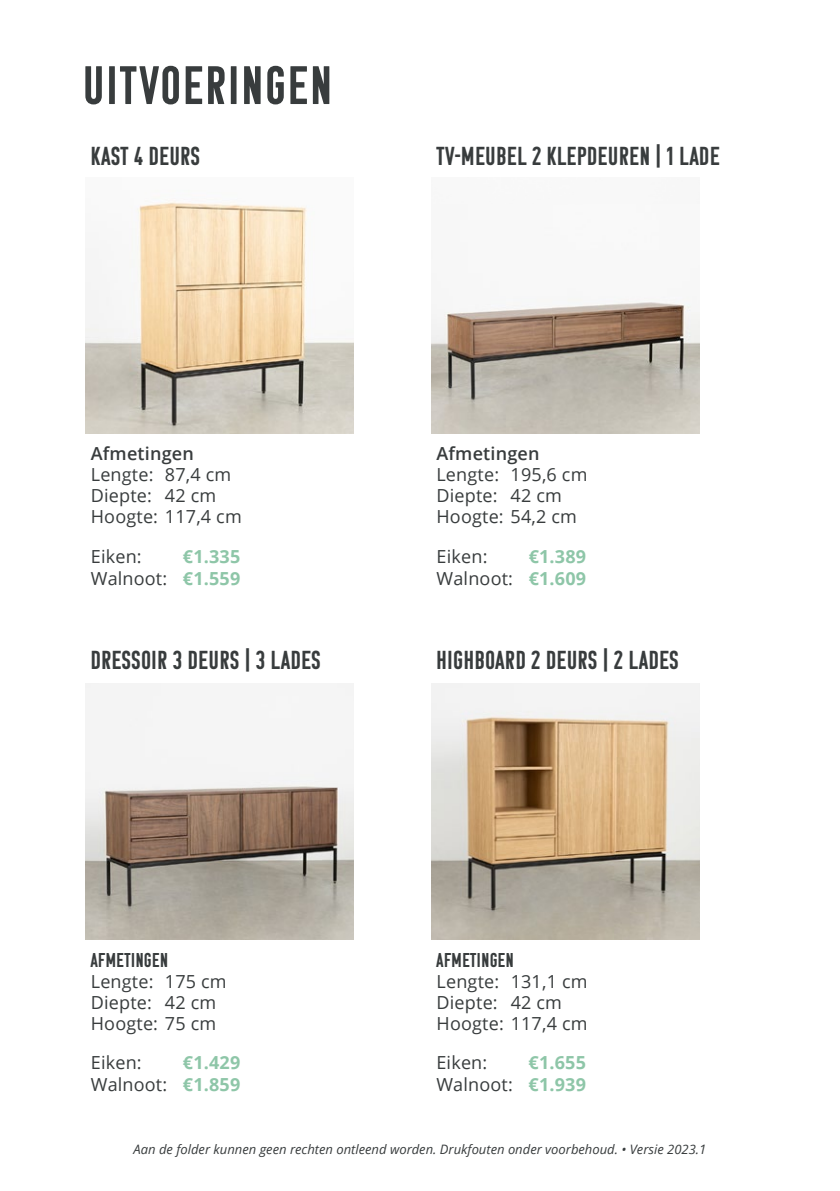
<style>
.page{position:relative;width:840px;height:1191px;background:#fff}
.page>*{position:absolute;margin:0;border:0;box-sizing:border-box;transform-origin:0 0}
.title_-_medium{font:54px "Komu B";letter-spacing:.05em;color:#383c3d}
.t1{font:26px "Komu B";letter-spacing:.03em;color:#383c3d}
.t2{font:20px "Komu B";letter-spacing:.03em;color:#383c3d}
.t3{font:18px "Open Sans";letter-spacing:.01em;color:#383c3d}
.t4{font:700 18px "Open Sans";letter-spacing:.01em;color:#8ec6a8}
.t5{font:600 18px "Open Sans";letter-spacing:.01em;color:#383c3d}
.t6{font:italic 13px "Open Sans";color:#383c3d}
.s1{font-weight:700;color:#8ec6a8}
</style>
<div class="page">
<img style="left:85px;top:200px;width:268px;height:234px">
<img style="left:431px;top:297px;width:268px;height:137px">
<img style="left:86px;top:683px;width:268px;height:256px">
<img style="left:431px;top:683px;width:268px;height:256px">
<p class="title_-_medium" style="left:83px;top:56px;width:250px">UITVOERINGEN</p>
<p class="t1" style="left:91px;top:142px;width:110px">KAST 4 DEURS</p>
<p class="t1" style="left:436px;top:142px;width:284px">TV-MEUBEL 2 KLEPDEUREN | 1 LADE</p>
<p class="t5" style="left:91px;top:441px;width:104px">Afmetingen</p>
<p class="t3" style="left:91px;top:462px;width:142px">Lengte: 87,4 cm</p>
<p class="t3" style="left:91px;top:483px;width:127px">Diepte: 42 cm</p>
<p class="t3" style="left:91px;top:504px;width:152px">Hoogte: 117,4 cm</p>
<p class="t3" style="left:91px;top:544px;width:52px">Eiken:</p>
<p class="t4" style="left:183px;top:544px;width:59px">€1.335</p>
<p class="t3" style="left:91px;top:566px;width:151px">Walnoot: <span class="s1">€1.559</span></p>
<p class="t5" style="left:436px;top:441px;width:104px">Afmetingen</p>
<p class="t3" style="left:436px;top:462px;width:152px">Lengte: 195,6 cm</p>
<p class="t3" style="left:436px;top:483px;width:127px">Diepte: 42 cm</p>
<p class="t3" style="left:436px;top:504px;width:142px">Hoogte: 54,2 cm</p>
<p class="t3" style="left:436px;top:544px;width:52px">Eiken:</p>
<p class="t4" style="left:528px;top:544px;width:59px">€1.389</p>
<p class="t3" style="left:436px;top:566px;width:151px">Walnoot: <span class="s1">€1.609</span></p>
<p class="t1" style="left:91px;top:645px;width:231px">DRESSOIR 3 DEURS | 3 LADES</p>
<p class="t1" style="left:436px;top:645px;width:243px">HIGHBOARD 2 DEURS | 2 LADES</p>
<p class="t2" style="left:91px;top:949px;width:79px">AFMETINGEN</p>
<p class="t3" style="left:91px;top:969px;width:137px">Lengte: 175 cm</p>
<p class="t3" style="left:91px;top:990px;width:127px">Diepte: 42 cm</p>
<p class="t3" style="left:91px;top:1011px;width:127px">Hoogte: 75 cm</p>
<p class="t3" style="left:91px;top:1050px;width:52px">Eiken:</p>
<p class="t4" style="left:183px;top:1050px;width:59px">€1.429</p>
<p class="t3" style="left:91px;top:1072px;width:151px">Walnoot: <span class="s1">€1.859</span></p>
<p class="t2" style="left:436px;top:949px;width:79px">AFMETINGEN</p>
<p class="t3" style="left:436px;top:969px;width:152px">Lengte: 131,1 cm</p>
<p class="t3" style="left:436px;top:990px;width:127px">Diepte: 42 cm</p>
<p class="t3" style="left:436px;top:1011px;width:152px">Hoogte: 117,4 cm</p>
<p class="t3" style="left:436px;top:1050px;width:52px">Eiken:</p>
<p class="t4" style="left:528px;top:1050px;width:59px">€1.655</p>
<p class="t3" style="left:436px;top:1072px;width:151px">Walnoot: <span class="s1">€1.939</span></p>
<p class="t6" style="left:133px;top:1140px;width:574px">Aan de folder kunnen geen rechten ontleend worden. Drukfouten onder voorbehoud. • Versie 2023.1</p>
</div>
